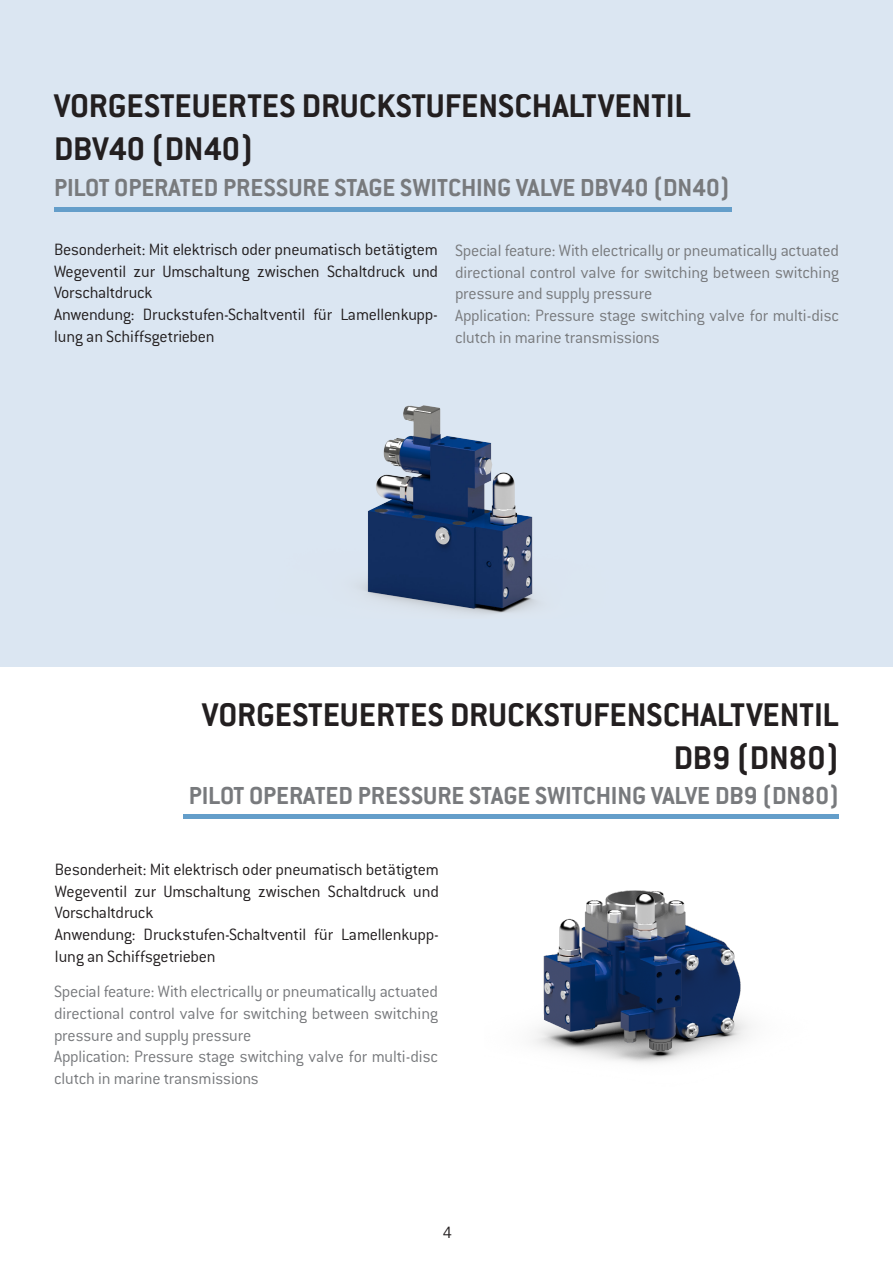
<style>
.page{position:relative;width:893px;height:1263px;background:#fff}
.page>*{position:absolute;margin:0;border:0;box-sizing:border-box;transform-origin:0 0}
.Überschrift_1{font:700 36px/43.2px "Conduit ITC";color:#231f20}
.Überschrift_2{font:700 27px "Conduit ITC";color:#787a7d}
.Absatzformat_1{font:300 18px/21.6px "Conduit ITC";letter-spacing:-.01em;color:#787a7d;text-align:justify}
.t1{font:300 18px/21.6px "Conduit ITC";letter-spacing:-.015em;color:#231f20;text-align:justify}
</style>
<div class="page">
<div style="left:0;top:0;width:893px;height:666px;background:#dbe6f2"></div>
<div style="left:54px;top:207px;width:677px;height:5px;background:#649eca"></div>
<img style="left:359px;top:405px;width:180px;height:210px">
<div style="left:183px;top:814px;width:655px;height:5px;background:#649eca"></div>
<img style="left:533px;top:890px;width:217px;height:173px">
<p class="Überschrift_1" style="left:54px;top:83px;width:638px">VORGESTEUERTES DRUCKSTUFENSCHALTVENTIL<br>DBV40 (DN40)</p>
<p class="Überschrift_2" style="left:54px;top:172px;width:677px">PILOT OPERATED PRESSURE STAGE SWITCHING VALVE DBV40 (DN40)</p>
<p class="t1" style="left:54px;top:239px;width:385px">Besonderheit: Mit elektrisch oder pneumatisch betätigtem Wegeventil zur Umschaltung zwischen Schaltdruck und Vorschaltdruck</p>
<p class="t1" style="left:54px;top:303px;width:385px">Anwendung: Druckstufen-Schaltventil für Lamellenkupp&shy;lung an Schiffsgetrieben</p>
<p class="Absatzformat_1" style="left:455px;top:240px;width:385px">Special feature: With electrically or pneumatically actuated directional control valve for switching between switching pressure and supply pressure</p>
<p class="Absatzformat_1" style="left:455px;top:305px;width:385px">Application: Pressure stage switching valve for multi-disc clutch in marine transmissions</p>
<p class="Überschrift_1" style="left:202px;top:692px;width:638px;text-align:right">VORGESTEUERTES DRUCKSTUFENSCHALTVENTIL<br>DB9 (DN80)</p>
<p class="Überschrift_2" style="left:189px;top:780px;width:652px">PILOT OPERATED PRESSURE STAGE SWITCHING VALVE DB9 (DN80)</p>
<p class="t1" style="left:55px;top:859px;width:385px">Besonderheit: Mit elektrisch oder pneumatisch betätigtem Wegeventil zur Umschaltung zwischen Schaltdruck und Vorschaltdruck</p>
<p class="t1" style="left:55px;top:923px;width:385px">Anwendung: Druckstufen-Schaltventil für Lamellenkupp&shy;lung an Schiffsgetrieben</p>
<p class="Absatzformat_1" style="left:54px;top:981px;width:385px">Special feature: With electrically or pneumatically actuated directional control valve for switching between switching pressure and supply pressure</p>
<p class="Absatzformat_1" style="left:54px;top:1046px;width:385px">Application: Pressure stage switching valve for multi-disc clutch in marine transmissions</p>
<p class="t1" style="left:443px;top:1222px;width:11px">4</p>
</div>
